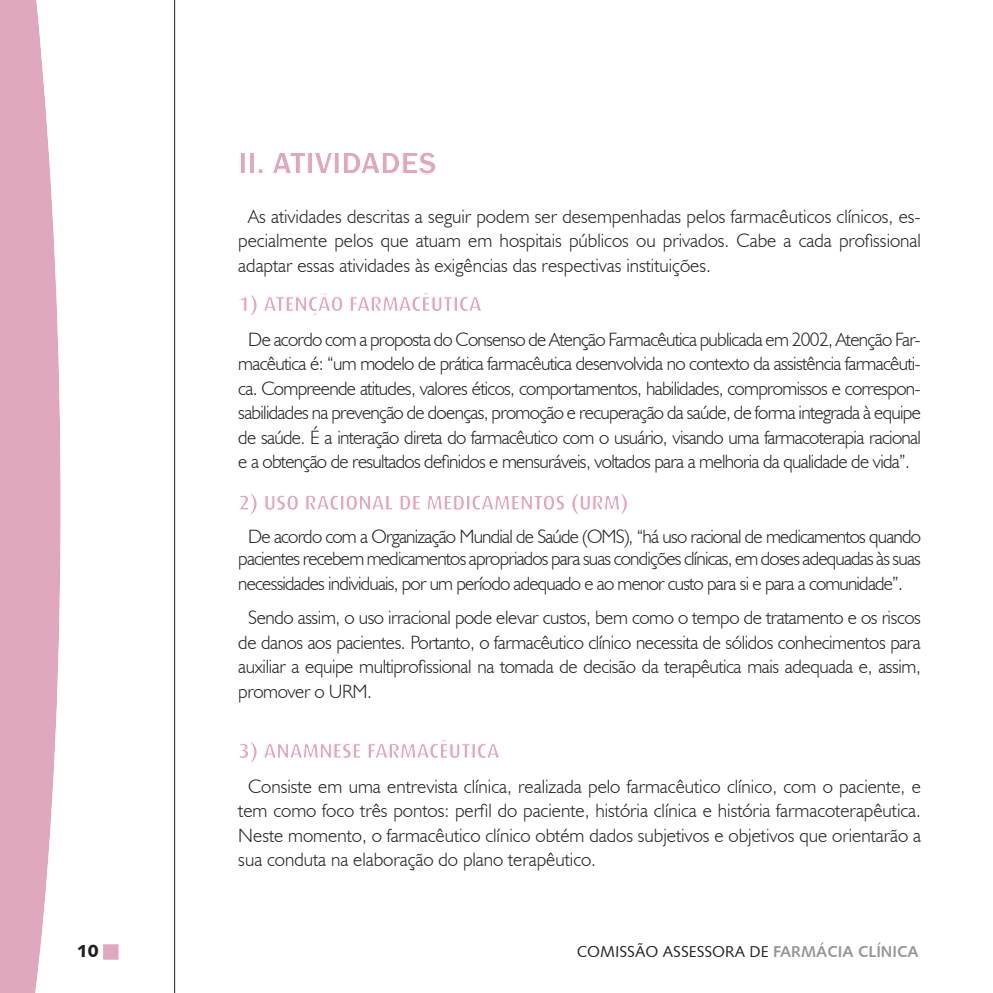
<style>
.page{position:relative;width:993px;height:993px;background:#fff}
.page>*{position:absolute;margin:0;border:0;box-sizing:border-box;transform-origin:0 0}
.t1{font:600 31.5px "Franklin Gothic";color:#e0a8be}
.t2{font:700 21px "Dax";letter-spacing:-.01em;color:#e0a8be}
.t3{font:300 19.25px/24.5px "Humanist 521 BT";letter-spacing:-.035em;color:#231f20;text-align:justify}
.t4{font:17.5px "Humanist 531 BT Black A";color:#231f20}
.t5{font:15.75px "Humanist 531 BT Roman A";color:#231f20}
.s1{font-family:"Humanist 531 BT Bold A";color:#939598}
</style>
<div class="page">
<hr style="left:174px;top:0;width:1px;height:992px;background:#231f20">
<div style="left:0;top:0;width:35px;height:992px;background:#e0a8be"></div>
<svg style="left:35px;top:0;width:26px;height:992px"></svg>
<svg style="left:103px;top:944px;width:16px;height:16px"></svg>
<h1 class="t1" style="left:238px;top:143px;width:200px">II. ATIVIDADES</h1>
<p class="t3" style="left:238px;top:203px;width:684px;text-indent:10px">As atividades descritas a seguir podem ser desempenhadas pelos farmacêuticos clínicos, es&shy;pecialmente pelos que atuam em hospitais públicos ou privados. Cabe a cada profissional adaptar essas atividades às exigências das respectivas instituições.</p>
<p class="t2" style="left:238px;top:292px;width:245px">1) ATENÇÃO FARMACÊUTICA</p>
<p class="t3" style="left:238px;top:326px;width:684px;text-align:center">De acordo com a proposta do Consenso de Atenção Farmacêutica publicada em 2002, Atenção Far&shy;macêutica é: “um modelo de prática farmacêutica desenvolvida no contexto da assistência farmacêuti&shy;ca. Compreende atitudes, valores éticos, comportamentos, habilidades, compromissos e correspon&shy;sabilidades na prevenção de doenças, promoção e recuperação da saúde, de forma integrada à equipe de saúde. É a interação direta do farmacêutico com o usuário, visando uma farmacoterapia racional e a obtenção de resultados definidos e mensuráveis, voltados para a melhoria da qualidade de vida”.</p>
<p class="t2" style="left:238px;top:490px;width:391px">2) USO RACIONAL DE MEDICAMENTOS (URM)</p>
<p class="t3" style="left:238px;top:524px;width:684px;line-height:22.8px;text-align:center">De acordo com a Organização Mundial de Saúde (OMS), “há uso racional de medicamentos quando pacientes recebem medicamentos apropriados para suas condições clínicas, em doses adequadas às suas</p>
<p class="t3" style="left:248px;top:565px;width:674px;line-height:34.3px;text-indent:-10px">necessidades individuais, por um período adequado e ao menor custo para si e para a comunidade”.<br>Sendo assim, o uso irracional pode elevar custos, bem como o tempo de tratamento e os riscos</p>
<p class="t3" style="left:238px;top:629px;width:683px">de danos aos pacientes. Portanto, o farmacêutico clínico necessita de sólidos conhecimentos para auxiliar a equipe multiprofissional na tomada de decisão da terapêutica mais adequada e, assim, promover o URM.</p>
<p class="t2" style="left:238px;top:738px;width:263px">3) ANAMNESE FARMACÊUTICA</p>
<p class="t3" style="left:238px;top:773px;width:684px;text-indent:10px">Consiste em uma entrevista clínica, realizada pelo farmacêutico clínico, com o paciente, e tem como foco três pontos: perfil do paciente, história clínica e história farmacoterapêutica.<br>Neste momento, o farmacêutico clínico obtém dados subjetivos e objetivos que orientarão a sua conduta na elaboração do plano terapêutico.</p>
<p class="t4" style="left:77px;top:939px;width:23px">10</p>
<p class="t5" style="left:576px;top:940px;width:343px">COMISSÃO ASSESSORA DE <span class="s1">FARMÁCIA CLÍNICA</span></p>
</div>
